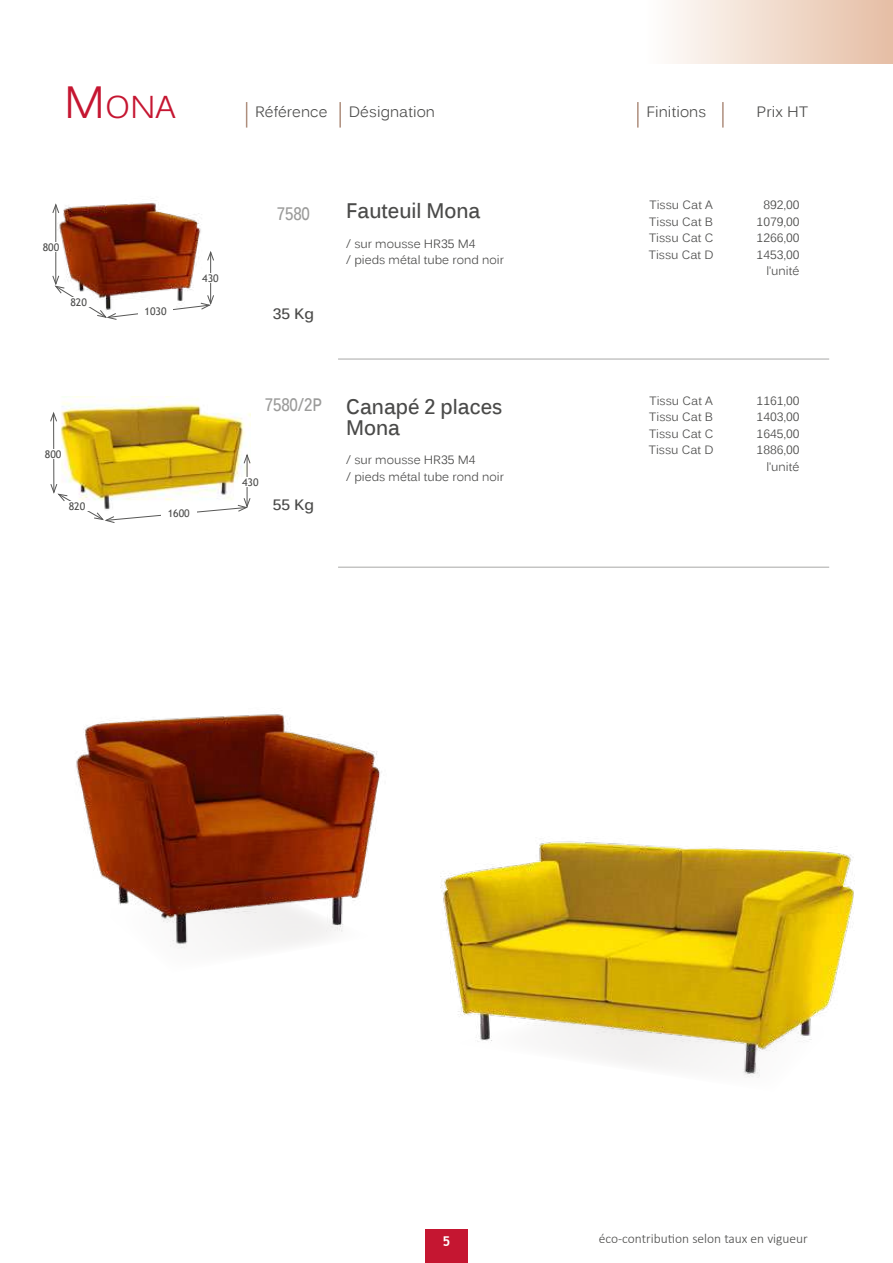
<style>
.page{position:relative;width:893px;height:1263px;background:#fff}
.page>*{position:absolute;margin:0;border:0;box-sizing:border-box;transform-origin:0 0}
.t1{font:31.5px "Kalinga";color:#c51631}
.t2{font:700 21px/21px "Kalinga";color:#4a4a49;scale:.9 1}
.t3{font:700 18px "Kalinga";letter-spacing:-.01em;color:#9b9b9a;scale:.8 1}
.t4{font:15px "Kalinga";letter-spacing:.005em;color:#4a4a49}
.t5{font:700 15px "Kalinga";color:#4a4a49}
.t6{font:300 13.5px "Calibri";color:#4a4a49}
.t7{font:700 13.5px "Trebuchet MS";color:#fff}
.t8{font:12px/16.5px "Kalinga";color:#4a4a49}
.t9{font:10.5px "Trebuchet MS";color:#4a4a49}
.s1{font-size:45px}
</style>
<div class="page">
<div style="left:425px;top:1229px;width:43px;height:34px;background:#c51631"></div>
<svg style="left:246px;top:102px;width:1px;height:26px"></svg>
<hr style="left:339px;top:102px;width:2px;height:26px;background:#ae8e7d">
<hr style="left:637px;top:102px;width:2px;height:26px;background:#ae8e7d">
<hr style="left:722px;top:102px;width:2px;height:26px;background:#ae8e7d">
<div style="left:646px;top:0;width:247px;height:64px;background:linear-gradient(to right,#fefefd,#e5bea4)"></div>
<img style="left:60px;top:397px;width:190px;height:87px">
<img style="left:59px;top:203px;width:142px;height:72px">
<hr style="left:56px;top:205px;width:1px;height:79px;background:#575756">
<svg style="left:52px;top:203px;width:7px;height:10px"></svg>
<hr style="left:210px;top:252px;width:1px;height:52px;background:#575756">
<svg style="left:207px;top:251px;width:7px;height:10px"></svg>
<svg style="left:52px;top:275px;width:162px;height:45px"></svg>
<div style="left:40px;top:242px;width:22px;height:10px;background:#fff"></div>
<div style="left:66px;top:297px;width:25px;height:10px;background:#fff"></div>
<div style="left:138px;top:307px;width:35px;height:10px;background:#fff"></div>
<div style="left:198px;top:273px;width:25px;height:10px;background:#fff"></div>
<hr style="left:53px;top:413px;width:1px;height:79px;background:#575756">
<svg style="left:50px;top:412px;width:7px;height:10px"></svg>
<hr style="left:247px;top:455px;width:1px;height:51px;background:#575756">
<svg style="left:244px;top:454px;width:7px;height:10px"></svg>
<svg style="left:50px;top:484px;width:201px;height:39px"></svg>
<div style="left:43px;top:449px;width:21px;height:10px;background:#fff"></div>
<div style="left:65px;top:501px;width:24px;height:10px;background:#fff"></div>
<div style="left:161px;top:508px;width:35px;height:10px;background:#fff"></div>
<div style="left:238px;top:477px;width:25px;height:10px;background:#fff"></div>
<hr style="left:338px;top:359px;width:491px;height:1px;background:#a8a8a7">
<hr style="left:338px;top:567px;width:491px;height:1px;background:#a8a8a7">
<img style="left:440px;top:841px;width:414px;height:237px">
<img style="left:76px;top:710px;width:306px;height:239px">
<h1 class="t1" style="left:64px;top:87px;width:114px"><span class="s1">M</span>ONA</h1>
<p class="t4" style="left:255px;top:102px;width:74px">Référence</p>
<p class="t4" style="left:349px;top:102px;width:88px">Désignation</p>
<p class="t4" style="left:646px;top:102px;width:61px">Finitions</p>
<p class="t4" style="left:757px;top:102px;width:53px">Prix HT</p>
<p class="t9" style="left:43px;top:241px;width:18px">800</p>
<p class="t9" style="left:70px;top:296px;width:18px">820</p>
<p class="t9" style="left:45px;top:447px;width:18px">800</p>
<p class="t9" style="left:69px;top:500px;width:18px">820</p>
<p class="t9" style="left:144px;top:305px;width:24px">1030</p>
<p class="t9" style="left:202px;top:272px;width:18px">430</p>
<h3 class="t3" style="left:277px;top:202px;width:43px">7580</h3>
<p class="t5" style="left:273px;top:304px;width:43px">35 Kg</p>
<h2 class="t2" style="left:346px;top:202px;width:151px">Fauteuil Mona</h2>
<p class="t8" style="left:346px;top:236px;width:159px">/ sur mousse HR35 M4<br>/ pieds métal tube rond noir</p>
<p class="t9" style="left:168px;top:507px;width:24px">1600</p>
<h3 class="t3" style="left:265px;top:393px;width:73px">7580/2P</h3>
<p class="t9" style="left:242px;top:475px;width:18px">430</p>
<p class="t5" style="left:273px;top:495px;width:43px">55 Kg</p>
<h2 class="t2" style="left:346px;top:398px;width:175px">Canapé 2 places<br>Mona</h2>
<p class="t8" style="left:346px;top:453px;width:159px">/ sur mousse HR35 M4<br>/ pieds métal tube rond noir</p>
<p class="t8" style="left:649px;top:198px;width:66px;text-align:justify">Tissu Cat A Tissu Cat B Tissu Cat C Tissu Cat D</p>
<p class="t8" style="left:757px;top:198px;width:44px;text-align:right">892,00<br>1079,00<br>1266,00<br>1453,00 l’unité</p>
<p class="t8" style="left:649px;top:394px;width:66px;text-align:justify">Tissu Cat A Tissu Cat B Tissu Cat C Tissu Cat D</p>
<p class="t8" style="left:757px;top:394px;width:44px;text-align:right">1161,00<br>1403,00<br>1645,00<br>1886,00 l’unité</p>
<p class="t7" style="left:443px;top:1233px;width:9px">5</p>
<p class="t6" style="left:599px;top:1230px;width:211px">éco-contribution selon taux en vigueur</p>
</div>
